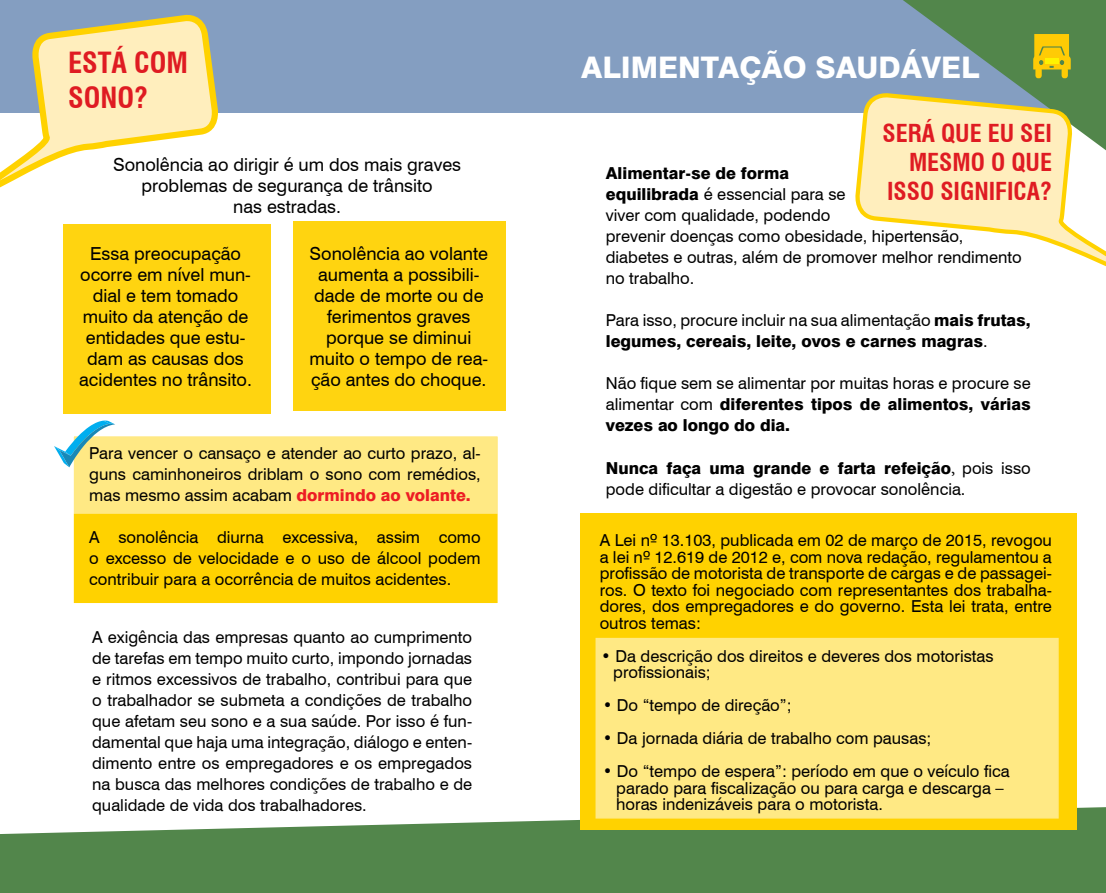
<style>
.page{position:relative;width:1106px;height:893px;background:#fff}
.page>*{position:absolute;margin:0;border:0;box-sizing:border-box;transform-origin:0 0}
.t1{font:800 29.7px "Swiss 721 BT";color:#fff}
.t2{font:700 condensed 28.5px/34.2px "Swiss 721 BT";color:#df1b22}
.t3{font:700 condensed 24.15px/29.1px "Swiss 721 BT";color:#df1b22;text-align:right}
.t4{font:18px/21px "Swiss 721 BT";color:#000;text-align:center}
.t5{font:16.5px/21px "Swiss 721 BT";color:#000;text-align:justify}
.t6{font:800 16.5px/21px "Swiss 721 BT";color:#000}
.s1{font-weight:800;color:#ed1d24}
.s2{font-weight:800}
.s3{font-weight:400}
.s4{font-family:"Minion Pro";font-size:18px}
</style>
<div class="page">
<div style="left:0;top:0;width:1106px;height:113px;background:#849ec1"></div>
<svg style="left:0;top:807px;width:1106px;height:86px;background:#6a9763"></svg>
<div style="left:72px;top:435px;width:427px;height:169px;background:#ffd200;border:2px solid #fff"></div>
<div style="left:72px;top:434px;width:425px;height:80px;background:#ffe984;border:2px solid #fff"></div>
<div style="left:64px;top:224px;width:207px;height:189px;background:#ffd410"></div>
<div style="left:293px;top:221px;width:213px;height:190px;background:#ffd410"></div>
<svg style="left:0;top:14px;width:218px;height:174px"></svg>
<svg style="left:903px;top:0;width:203px;height:46px;background:#618c59"></svg>
<svg style="left:855px;top:46px;width:251px;height:221px"></svg>
<svg style="left:54px;top:421px;width:61px;height:46px"></svg>
<div style="left:580px;top:514px;width:496px;height:316px;background:#ffd200"></div>
<div style="left:595px;top:638px;width:463px;height:181px;background:#ffe984"></div>
<h2 class="t2" style="left:68px;top:46px;width:122px">ESTÁ COM<br>SONO?</h2>
<p class="t4" style="left:113px;top:154px;width:349px">Sonolência ao dirigir é um dos mais graves problemas de segurança de trânsito<br>nas estradas.</p>
<p class="t4" style="left:79px;top:243px;width:174px">Essa preocupação ocorre em nível mun&shy;dial e tem tomado muito da atenção de entidades que estu&shy;dam as causas dos acidentes no trânsito.</p>
<p class="t4" style="left:309px;top:243px;width:180px">Sonolência ao volante aumenta a possibili&shy;dade de morte ou de ferimentos graves porque se diminui muito o tempo de rea&shy;ção antes do choque.</p>
<p class="t5" style="left:89px;top:442px;width:393px">Para vencer o cansaço e atender ao curto prazo, al&shy;guns caminhoneiros driblam o sono com remédios, mas mesmo assim acabam <span class="s1">dormindo ao volante.</span></p>
<p class="t5" style="left:89px;top:526px;width:393px">A sonolência diurna excessiva, assim como o excesso de velocidade e o uso de álcool podem contribuir para a ocorrência de muitos acidentes.</p>
<p class="t5" style="left:92px;top:627px;width:381px">A exigência das empresas quanto ao cumprimento de tarefas em tempo muito curto, impondo jornadas e ritmos excessivos de trabalho, contribui para que o trabalhador se submeta a condições de trabalho que afetam seu sono e a sua saúde. Por isso é fun&shy;damental que haja uma integração, diálogo e enten&shy;dimento entre os empregadores e os empregados na busca das melhores condições de trabalho e de qualidade de vida dos trabalhadores.</p>
<h1 class="t1" style="left:581px;top:49px;width:399px">ALIMENTAÇÃO SAUDÁVEL</h1>
<h3 class="t3" style="left:882px;top:118px;width:171px">SERÁ QUE EU SEI<br>MESMO O QUE<br>ISSO SIGNIFICA?</h3>
<p class="t5" style="left:606px;top:163px;width:417px;text-align:left"><span class="s2">Alimentar-se de forma<br>equilibrada</span> é essencial para se<br>viver com qualidade, podendo<br>prevenir doenças como obesidade, hipertensão, diabetes e outras, além de promover melhor rendimento no trabalho.</p>
<p class="t6" style="left:606px;top:310px;width:426px"><span class="s3">Para isso, procure incluir na sua alimentação</span> mais frutas, legumes, cereais, leite, ovos e carnes magras<span class="s3">.</span></p>
<p class="t5" style="left:606px;top:373px;width:426px">Não fique sem se alimentar por muitas horas e procure se alimentar com <span class="s2">diferentes tipos de alimentos, várias vezes ao longo do dia.</span></p>
<p class="t5" style="left:606px;top:457px;width:426px"><span class="s2">Nunca faça uma grande e farta refeição</span><span class="s4">,</span> pois isso pode dificultar a digestão e provocar sonolência.</p>
<p class="t5" style="left:599px;top:532px;width:454px;line-height:16.5px">A Lei nº 13.103, publicada em 02 de março de 2015, revogou a lei nº 12.619 de 2012 e, com nova redação, regulamentou a profissão de motorista de transporte de cargas e de passagei&shy;ros. O texto foi negociado com representantes dos trabalha&shy;dores, dos empregadores e do governo. Esta lei trata, entre outros temas:</p>
<p class="t5" style="left:613px;top:647px;width:382px;line-height:16.5px;text-indent:-12px">• Da descrição dos direitos e deveres dos motoristas profissionais;</p>
<p class="t5" style="left:602px;top:695px;width:190px">• Do “tempo de direção”;</p>
<p class="t5" style="left:602px;top:728px;width:330px">• Da jornada diária de trabalho com pausas;</p>
<p class="t5" style="left:602px;top:763px;width:408px;line-height:16.5px;text-align:center">• Do “tempo de espera”: período em que o veículo fica parado para fiscalização ou para carga e descarga</p>
<p class="t5" style="left:995px;top:770px;width:10px">_</p>
<p class="t5" style="left:616px;top:794px;width:268px">horas indenizáveis para o motorista.</p>
</div>
